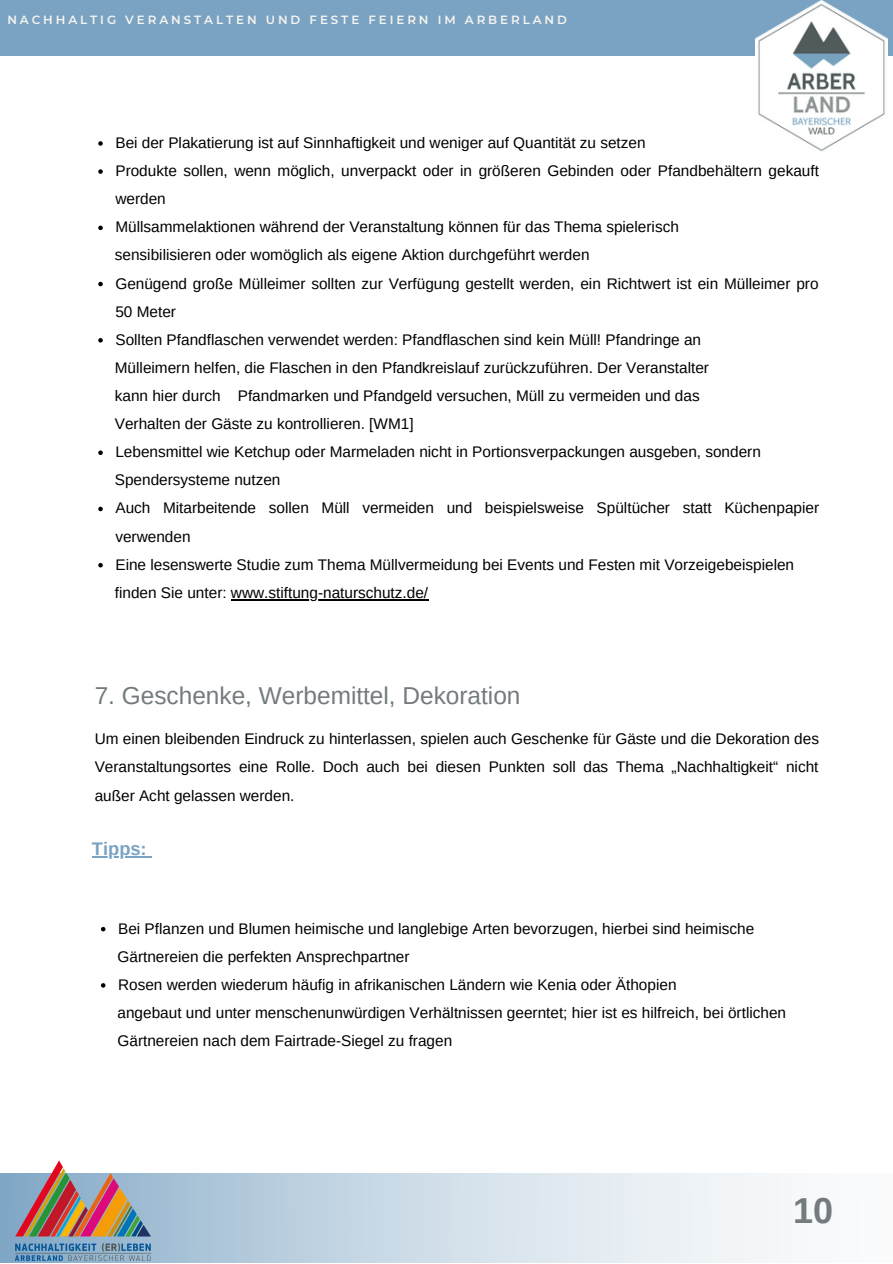
<style>
.page{position:relative;width:893px;height:1264px;background:#fff}
.page>*{position:absolute;margin:0;border:0;box-sizing:border-box;transform-origin:0 0}
.t1{font:700 36px "Arimo";color:#737b7e}
.t2{font:24.45px "Arimo";color:#737b7e}
.t3{font:700 18.3px "Arimo";color:#7aa3c3}
.t4{font:15.3px/28px "Arimo";color:#000}
.t5{font:600 11.85px "Montserrat";letter-spacing:.245em;color:#f6f4ef}
</style>
<div class="page">
<svg style="left:165px;top:1173px;width:615px;height:89px;background:#d2dfe9"></svg>
<div style="left:0;top:0;width:892px;height:56px;background:#7aa3c3"></div>
<img style="left:0;top:1160px;width:165px;height:102px">
<hr style="left:92px;top:856px;width:55px;height:1px;background:#7aa3c3">
<svg style="left:98px;top:141px;width:5px;height:5px"></svg>
<svg style="left:98px;top:169px;width:5px;height:5px"></svg>
<svg style="left:98px;top:225px;width:5px;height:5px"></svg>
<svg style="left:98px;top:282px;width:5px;height:4px"></svg>
<svg style="left:98px;top:338px;width:5px;height:4px"></svg>
<svg style="left:98px;top:450px;width:5px;height:5px"></svg>
<svg style="left:98px;top:506px;width:5px;height:5px"></svg>
<svg style="left:98px;top:563px;width:5px;height:4px"></svg>
<hr style="left:231px;top:599px;width:197px;height:1px;background:#000">
<svg style="left:101px;top:926px;width:4px;height:5px"></svg>
<svg style="left:101px;top:983px;width:4px;height:4px"></svg>
<img style="left:755px;top:0;width:132px;height:152px">
<p class="t5" style="left:7px;top:12px;width:561px">NACHHALTIG VERANSTALTEN UND FESTE FEIERN IM ARBERLAND</p>
<p class="t4" style="left:115px;top:129px;width:531px">Bei der Plakatierung ist auf Sinnhaftigkeit und weniger auf Quantität zu setzen</p>
<p class="t4" style="left:115px;top:157px;width:705px">Produkte sollen, wenn möglich, unverpackt oder in größeren Gebinden oder Pfandbehältern gekauft werden</p>
<p class="t4" style="left:115px;top:213px;width:565px">Müllsammelaktionen während der Veranstaltung können für das Thema spielerisch</p>
<p class="t4" style="left:115px;top:241px;width:476px">sensibilisieren oder womöglich als eigene Aktion durchgeführt werden</p>
<p class="t4" style="left:115px;top:269px;width:704px">Genügend große Mülleimer sollten zur Verfügung gestellt werden, ein Richtwert ist ein Mülleimer pro<br>50 Meter</p>
<p class="t4" style="left:115px;top:325px;width:587px">Sollten Pfandflaschen verwendet werden: Pfandflaschen sind kein Müll! Pfandringe an</p>
<p class="t4" style="left:115px;top:353px;width:595px">Mülleimern helfen, die Flaschen in den Pfandkreislauf zurückzuführen. Der Veranstalter</p>
<p class="t4" style="left:115px;top:381px;width:586px">kann hier durch Pfandmarken und Pfandgeld versuchen, Müll zu vermeiden und das</p>
<p class="t4" style="left:115px;top:410px;width:300px">Verhalten der Gäste zu kontrollieren. [WM1]</p>
<p class="t4" style="left:115px;top:438px;width:647px">Lebensmittel wie Ketchup oder Marmeladen nicht in Portionsverpackungen ausgeben, sondern</p>
<p class="t4" style="left:115px;top:466px;width:167px">Spendersysteme nutzen</p>
<p class="t4" style="left:115px;top:494px;width:705px">Auch Mitarbeitende sollen Müll vermeiden und beispielsweise Spültücher statt Küchenpapier verwenden</p>
<p class="t4" style="left:115px;top:550px;width:680px">Eine lesenswerte Studie zum Thema Müllvermeidung bei Events und Festen mit Vorzeigebeispielen</p>
<p class="t4" style="left:115px;top:578px;width:315px">finden Sie unter: www.stiftung-naturschutz.de/</p>
<p class="t2" style="left:95px;top:681px;width:427px">7. Geschenke, Werbemittel, Dekoration</p>
<p class="t4" style="left:95px;top:725px;width:725px;text-align:justify">Um einen bleibenden Eindruck zu hinterlassen, spielen auch Geschenke für Gäste und die Dekoration des Veranstaltungsortes eine Rolle. Doch auch bei diesen Punkten soll das Thema „Nachhaltigkeit“ nicht außer Acht gelassen werden.</p>
<p class="t3" style="left:92px;top:839px;width:56px">Tipps:</p>
<p class="t4" style="left:118px;top:914px;width:637px">Bei Pflanzen und Blumen heimische und langlebige Arten bevorzugen, hierbei sind heimische</p>
<p class="t4" style="left:118px;top:970px;width:560px">Rosen werden wiederum häufig in afrikanischen Ländern wie Kenia oder Äthopien</p>
<p class="t4" style="left:117px;top:942px;width:293px">Gärtnereien die perfekten Ansprechpartner</p>
<p class="t4" style="left:117px;top:998px;width:670px">angebaut und unter menschenunwürdigen Verhältnissen geerntet; hier ist es hilfreich, bei örtlichen</p>
<p class="t4" style="left:117px;top:1026px;width:336px">Gärtnereien nach dem Fairtrade-Siegel zu fragen</p>
<p class="t1" style="left:793px;top:1190px;width:42px">10</p>
</div>
